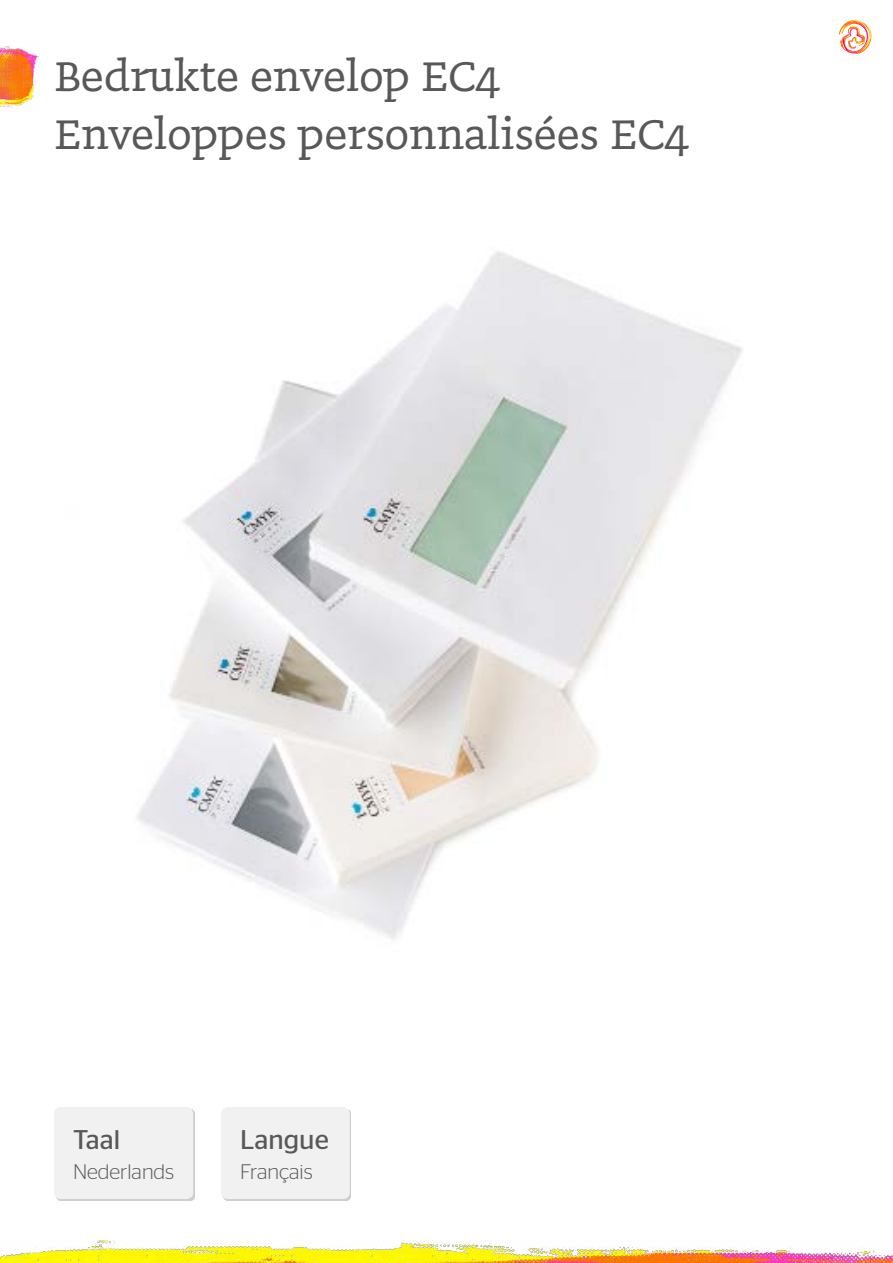
<style>
.page{position:relative;width:893px;height:1263px;background:#fff}
.page>*{position:absolute;margin:0;border:0;box-sizing:border-box;transform-origin:0 0}
.t1{font:48.75px/58.5px "Doko";color:#585858}
.t2{font:27px "Stag Sans";color:#585858}
.t3{font:300 21px "Stag Sans";color:#585858}
</style>
<div class="page">
<img style="left:0;top:1240px;width:893px;height:23px">
<svg style="left:839px;top:20px;width:33px;height:34px"></svg>
<img style="left:0;top:46px;width:39px;height:62px">
<img style="left:137px;top:251px;width:606px;height:688px">
<div style="left:55px;top:1108px;width:140px;height:93px;background:#d0d0d0"></div>
<div style="left:55px;top:1108px;width:138px;height:90px;background:#f1f1f1;border-radius:6px"></div>
<div style="left:54px;top:1107px;width:139px;height:92px;border:2px solid #f1f1f1;border-radius:6px"></div>
<div style="left:222px;top:1108px;width:129px;height:93px;background:#d0d0d0"></div>
<div style="left:222px;top:1108px;width:127px;height:90px;background:#f1f1f1;border-radius:6px"></div>
<div style="left:221px;top:1107px;width:129px;height:92px;border:2px solid #f1f1f1;border-radius:6px"></div>
<p class="t1" style="left:54px;top:45px;width:637px">Bedrukte envelop EC4<br>Enveloppes personnalisées EC4</p>
<p class="t2" style="left:73px;top:1125px;width:49px">Taal</p>
<p class="t3" style="left:73px;top:1160px;width:103px">Nederlands</p>
<p class="t2" style="left:240px;top:1125px;width:90px">Langue</p>
<p class="t3" style="left:240px;top:1160px;width:74px">Français</p>
</div>
